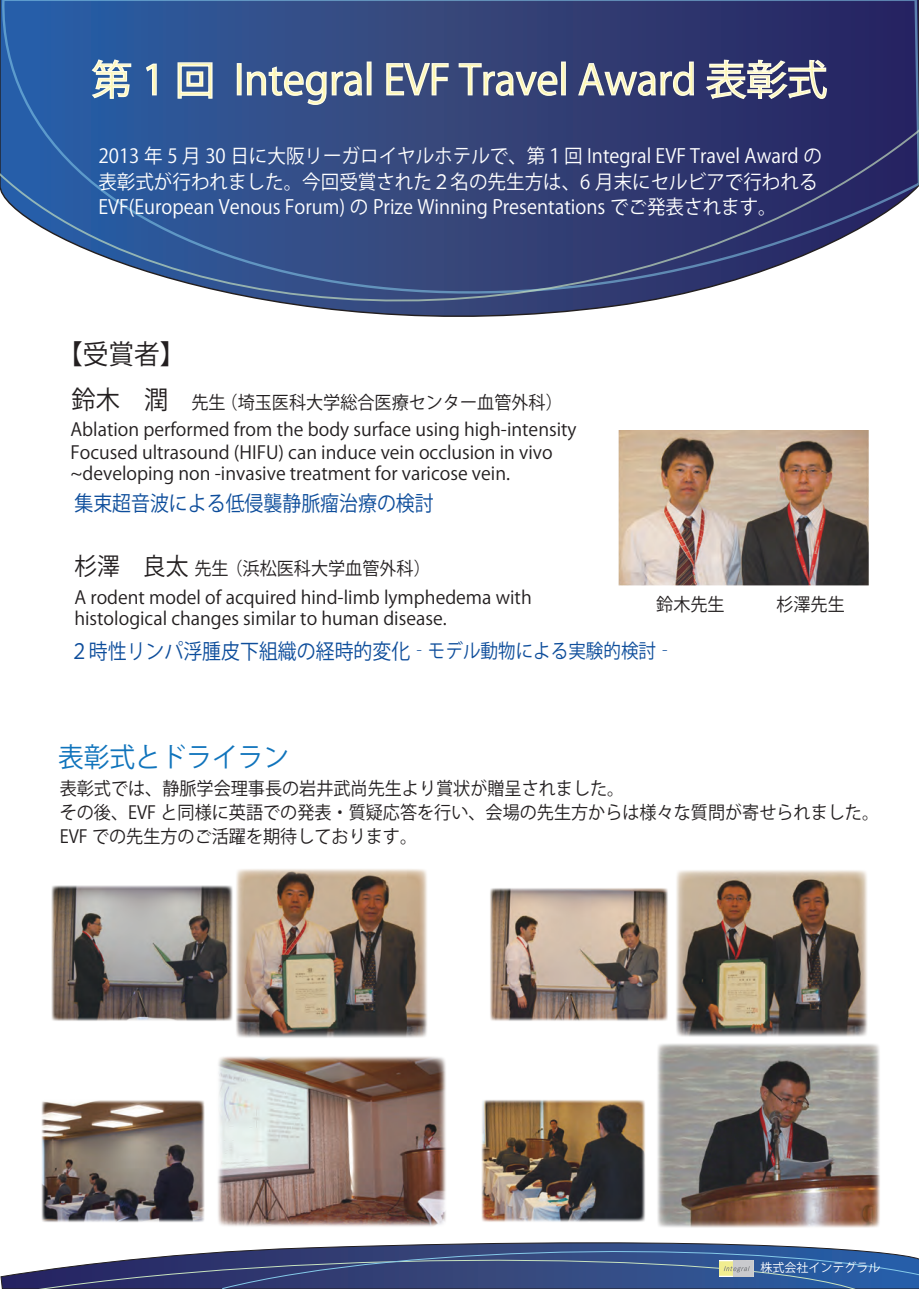
<style>
.page{position:relative;width:919px;height:1289px;background:#fff}
.page>*{position:absolute;margin:0;border:0;box-sizing:border-box;transform-origin:0 0}
.t1{font:40.5px "Koz Go Pro";color:#fff8b0}
.t2{font:27px "Koz Go Pro";color:#1074bc;scale:.95 1}
.t3{font:27px "Koz Go Pro";color:#231f20;scale:.95 1}
.t4{font:25.5px "Koz Go Pro";color:#231f20;scale:.95 1}
.t5{font:21px "Koz Go Pro";color:#0d4d9b;scale:.9 1}
.t6{font:19.5px/25.5px "Koz Go Pro";color:#fff}
.t7{font:18px/21.8px "Koz Go Pro";color:#231f20}
.t8{font:18px/24px "Koz Go Pro";color:#231f20;scale:.95 1}
.t9{font:12px "Koz Go Pro";color:#fff}
.s1{font-size:21px}
.s2{font-size:24px}
.s3{font-size:19.5px}
</style>
<div class="page">
<svg style="left:0;top:0;width:650px;height:317px"></svg>
<svg style="left:2px;top:0;width:916px;height:118px;background:#2e4580"></svg>
<svg style="left:0;top:118px;width:918px;height:183px;background:#4b5e8f"></svg>
<svg style="left:0;top:1270px;width:38px;height:18px"></svg>
<svg style="left:90px;top:56px;width:42px;height:44px;background:#7192b7"></svg>
<svg style="left:145px;top:63px;width:12px;height:33px"></svg>
<svg style="left:177px;top:62px;width:36px;height:37px"></svg>
<div style="left:237px;top:63px;width:4px;height:32px;border:2px solid #fffde5"></div>
<svg style="left:246px;top:65px;width:117px;height:41px;background:#60749c"></svg>
<div style="left:366px;top:61px;width:5px;height:34px;border:2px solid #fffde5"></div>
<svg style="left:385px;top:62px;width:64px;height:34px;background:#6d7998"></svg>
<svg style="left:458px;top:62px;width:100px;height:35px;background:#616b8f"></svg>
<div style="left:561px;top:61px;width:5px;height:34px;border:2px solid #fffde5"></div>
<svg style="left:577px;top:61px;width:117px;height:36px;background:#61678b"></svg>
<svg style="left:704px;top:59px;width:123px;height:41px;background:#707392"></svg>
<img style="left:38px;top:430px;width:880px;height:858px">
<h1 class="t1" style="left:92px;top:54px;width:737px">第 1 回 Integral EVF Travel Award 表彰式</h1>
<p class="t6" style="left:98px;top:144px;width:725px">2013 年 5 月 30 日に大阪リーガロイヤルホテルで、第１回 Integral EVF Travel Award の表彰式が行われました。今回受賞された２名の先生方は、6 月末にセルビアで行われる<br>EVF(European Venous Forum) の Prize Winning Presentations でご発表されます。</p>
<h2 class="t3" style="left:57px;top:336px;width:136px">【受賞者】</h2>
<h3 class="t4" style="left:71px;top:383px;width:187px">鈴木　潤<span class="s1">　　　　</span></h3>
<p class="t8" style="left:212px;top:390px;width:370px">　（埼玉医科大学総合医療センター血管外科）</p>
<p class="t8" style="left:191px;top:390px;width:37px">先生</p>
<p class="t7" style="left:70px;top:419px;width:507px">Ablation performed from the body surface using high-intensity<br>Focused ultrasound (HIFU) can induce vein occlusion in vivo ~developing non -invasive treatment for varicose vein.</p>
<p class="t5" style="left:74px;top:490px;width:401px">集束超音波による低侵襲静脈瘤治療の検討</p>
<p class="t8" style="left:74px;top:557px;width:376px"><span class="s2">杉澤　良太</span> <span class="s1">　　　</span>（浜松医科大学血管外科）</p>
<p class="t8" style="left:194px;top:557px;width:37px">先生</p>
<p class="t7" style="left:74px;top:587px;width:459px;line-height:21px">A rodent model of acquired hind-limb lymphedema with histological changes similar to human disease.</p>
<p class="t8" style="left:656px;top:592px;width:74px">鈴木先生</p>
<p class="t8" style="left:776px;top:592px;width:73px">杉澤先生</p>
<p class="t5" style="left:70px;top:637px;width:672px">２時性リンパ浮腫皮下組織の経時的変化<span class="s3">‐モデル動物による実験的検討‐</span></p>
<h2 class="t2" style="left:58px;top:740px;width:245px">表彰式とドライラン</h2>
<p class="t8" style="left:60px;top:776px;width:863px">表彰式では、静脈学会理事長の岩井武尚先生より賞状が贈呈されました。<br>その後、EVF と同様に英語での発表・質疑応答を行い、会場の先生方からは様々な質問が寄せられました。<br>EVF での先生方のご活躍を期待しております。</p>
<p class="t9" style="left:760px;top:1259px;width:122px">株式会社インテグラル</p>
</div>
